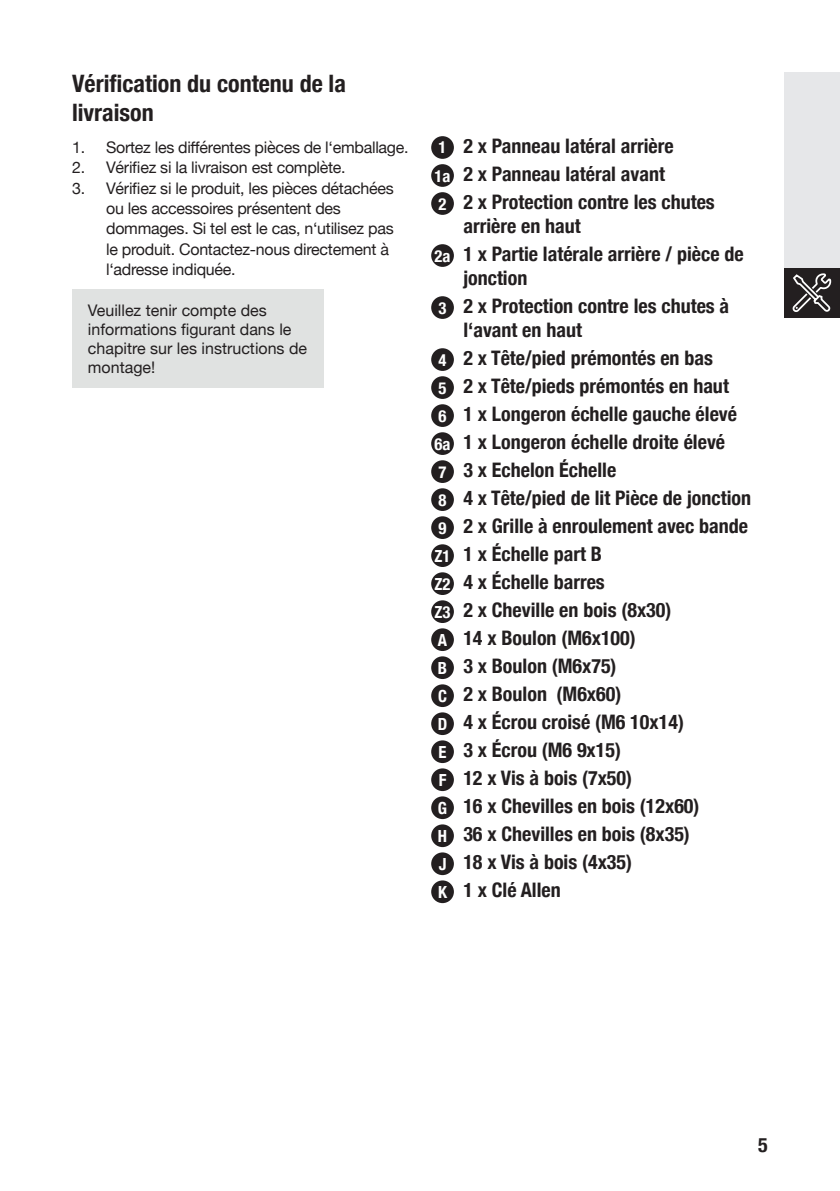
<style>
.page{position:relative;width:840px;height:1191px;background:#fff}
.page>*{position:absolute;margin:0;border:0;box-sizing:border-box;transform-origin:0 0}
.Überschrift_3{font:700 condensed 24px/28.8px "Helvetica Neue";color:#231f20}
.Absatz_Bold{font:700 condensed 20px/24px "Helvetica Neue";color:#231f20}
.Absatz{font:700 condensed 16.6px "Helvetica Neue";color:#fff}
.Absatz-2{font:16px/20.4px "Helvetica Neue";letter-spacing:-.015em;color:#231f20}
</style>
<div class="page">
<div style="left:783px;top:72px;width:56px;height:245px;background:#e6e7e9"></div>
<div style="left:783px;top:268px;width:56px;height:49px;background:#231f20"></div>
<svg style="left:792px;top:273px;width:40px;height:39px"></svg>
<div style="left:431px;top:136px;width:22px;height:23px;background:#231f20;border-radius:50%"></div>
<div style="left:431px;top:164px;width:22px;height:23px;background:#231f20;border-radius:50%"></div>
<div style="left:431px;top:192px;width:22px;height:23px;background:#231f20;border-radius:50%"></div>
<div style="left:431px;top:244px;width:22px;height:23px;background:#231f20;border-radius:50%"></div>
<div style="left:431px;top:296px;width:22px;height:23px;background:#231f20;border-radius:50%"></div>
<div style="left:431px;top:348px;width:22px;height:23px;background:#231f20;border-radius:50%"></div>
<div style="left:431px;top:376px;width:22px;height:23px;background:#231f20;border-radius:50%"></div>
<div style="left:431px;top:404px;width:22px;height:23px;background:#231f20;border-radius:50%"></div>
<div style="left:431px;top:432px;width:22px;height:23px;background:#231f20;border-radius:50%"></div>
<div style="left:431px;top:460px;width:22px;height:23px;background:#231f20;border-radius:50%"></div>
<div style="left:431px;top:488px;width:22px;height:23px;background:#231f20;border-radius:50%"></div>
<div style="left:431px;top:516px;width:22px;height:23px;background:#231f20;border-radius:50%"></div>
<div style="left:431px;top:544px;width:22px;height:23px;background:#231f20;border-radius:50%"></div>
<div style="left:431px;top:572px;width:22px;height:23px;background:#231f20;border-radius:50%"></div>
<div style="left:431px;top:600px;width:22px;height:23px;background:#231f20;border-radius:50%"></div>
<div style="left:431px;top:628px;width:22px;height:23px;background:#231f20;border-radius:50%"></div>
<div style="left:431px;top:656px;width:22px;height:23px;background:#231f20;border-radius:50%"></div>
<div style="left:431px;top:684px;width:22px;height:23px;background:#231f20;border-radius:50%"></div>
<div style="left:431px;top:712px;width:22px;height:23px;background:#231f20;border-radius:50%"></div>
<div style="left:431px;top:740px;width:22px;height:23px;background:#231f20;border-radius:50%"></div>
<div style="left:431px;top:768px;width:22px;height:23px;background:#231f20;border-radius:50%"></div>
<div style="left:431px;top:796px;width:22px;height:23px;background:#231f20;border-radius:50%"></div>
<div style="left:431px;top:824px;width:22px;height:23px;background:#231f20;border-radius:50%"></div>
<div style="left:431px;top:852px;width:22px;height:23px;background:#231f20;border-radius:50%"></div>
<div style="left:431px;top:880px;width:22px;height:23px;background:#231f20;border-radius:50%"></div>
<div style="left:72px;top:289px;width:251px;height:99px;background:#e0e2e1"></div>
<p class="Überschrift_3" style="left:72px;top:68px;width:275px">Vérification du contenu de la livraison</p>
<p class="Absatz-2" style="left:72px;top:138px;width:338px">1. Sortez les différentes pièces de l‘emballage.</p>
<p class="Absatz-2" style="left:72px;top:158px;width:275px">2. Vérifiez si la livraison est complète.</p>
<p class="Absatz-2" style="left:106px;top:179px;width:289px;text-indent:-34px">3. Vérifiez si le produit, les pièces détachées ou les accessoires présentent des dommages. Si tel est le cas, n‘utilisez pas le produit. Contactez-nous directement à l‘adresse indiquée.</p>
<p class="Absatz-2" style="left:88px;top:301px;width:221px;line-height:19.2px">Veuillez tenir compte des informations figurant dans le chapitre sur les instructions de montage!</p>
<p class="Absatz" style="left:438px;top:134px;width:9px">1</p>
<p class="Absatz_Bold" style="left:463px;top:133px;width:212px">2 x Panneau latéral arrière</p>
<p class="Absatz" style="left:434px;top:162px;width:18px">1a</p>
<p class="Absatz_Bold" style="left:463px;top:161px;width:203px">2 x Panneau latéral avant</p>
<p class="Absatz" style="left:438px;top:190px;width:9px">2</p>
<p class="Absatz_Bold" style="left:463px;top:189px;width:253px">2 x Protection contre les chutes arrière en haut</p>
<p class="Absatz" style="left:434px;top:242px;width:18px">2a</p>
<p class="Absatz_Bold" style="left:463px;top:241px;width:282px">1 x Partie latérale arrière / pièce de jonction</p>
<p class="Absatz" style="left:438px;top:294px;width:9px">3</p>
<p class="Absatz_Bold" style="left:463px;top:293px;width:267px">2 x Protection contre les chutes à l‘avant en haut</p>
<p class="Absatz" style="left:438px;top:346px;width:9px">4</p>
<p class="Absatz_Bold" style="left:463px;top:345px;width:251px">2 x Tête/pied prémontés en bas</p>
<p class="Absatz" style="left:438px;top:374px;width:9px">5</p>
<p class="Absatz_Bold" style="left:463px;top:373px;width:267px">2 x Tête/pieds prémontés en haut</p>
<p class="Absatz" style="left:438px;top:402px;width:9px">6</p>
<p class="Absatz_Bold" style="left:463px;top:401px;width:275px">1 x Longeron échelle gauche élevé</p>
<p class="Absatz" style="left:434px;top:430px;width:18px">6a</p>
<p class="Absatz_Bold" style="left:463px;top:429px;width:263px">1 x Longeron échelle droite élevé</p>
<p class="Absatz" style="left:438px;top:458px;width:9px">7</p>
<p class="Absatz_Bold" style="left:463px;top:457px;width:154px">3 x Echelon Échelle</p>
<p class="Absatz" style="left:438px;top:486px;width:9px">8</p>
<p class="Absatz_Bold" style="left:463px;top:485px;width:289px">4 x Tête/pied de lit Pièce de jonction</p>
<p class="Absatz" style="left:438px;top:514px;width:9px">9</p>
<p class="Absatz_Bold" style="left:463px;top:513px;width:286px">2 x Grille à enroulement avec bande</p>
<p class="Absatz" style="left:434px;top:542px;width:18px">Z1</p>
<p class="Absatz_Bold" style="left:463px;top:541px;width:140px">1 x Échelle part B</p>
<p class="Absatz" style="left:434px;top:570px;width:18px">Z2</p>
<p class="Absatz_Bold" style="left:463px;top:569px;width:143px">4 x Échelle barres</p>
<p class="Absatz" style="left:434px;top:598px;width:18px">Z3</p>
<p class="Absatz_Bold" style="left:463px;top:597px;width:209px">2 x Cheville en bois (8x30)</p>
<p class="Absatz" style="left:437px;top:626px;width:11px">A</p>
<p class="Absatz_Bold" style="left:463px;top:625px;width:174px">14 x Boulon (M6x100)</p>
<p class="Absatz" style="left:437px;top:654px;width:11px">B</p>
<p class="Absatz_Bold" style="left:463px;top:653px;width:155px">3 x Boulon (M6x75)</p>
<p class="Absatz" style="left:438px;top:682px;width:10px">C</p>
<p class="Absatz_Bold" style="left:463px;top:681px;width:159px">2 x Boulon (M6x60)</p>
<p class="Absatz" style="left:437px;top:710px;width:11px">D</p>
<p class="Absatz_Bold" style="left:463px;top:709px;width:222px">4 x Écrou croisé (M6 10x14)</p>
<p class="Absatz" style="left:438px;top:738px;width:10px">E</p>
<p class="Absatz_Bold" style="left:463px;top:737px;width:159px">3 x Écrou (M6 9x15)</p>
<p class="Absatz" style="left:438px;top:766px;width:9px">F</p>
<p class="Absatz_Bold" style="left:463px;top:765px;width:170px">12 x Vis à bois (7x50)</p>
<p class="Absatz" style="left:437px;top:794px;width:11px">G</p>
<p class="Absatz_Bold" style="left:463px;top:793px;width:237px">16 x Chevilles en bois (12x60)</p>
<p class="Absatz" style="left:437px;top:822px;width:11px">H</p>
<p class="Absatz_Bold" style="left:463px;top:821px;width:228px">36 x Chevilles en bois (8x35)</p>
<p class="Absatz" style="left:438px;top:850px;width:9px">J</p>
<p class="Absatz_Bold" style="left:463px;top:849px;width:170px">18 x Vis à bois (4x35)</p>
<p class="Absatz" style="left:438px;top:878px;width:10px">K</p>
<p class="Absatz_Bold" style="left:463px;top:877px;width:99px">1 x Clé Allen</p>
<p class="Absatz_Bold" style="left:757px;top:1132px;width:11px">5</p>
</div>
